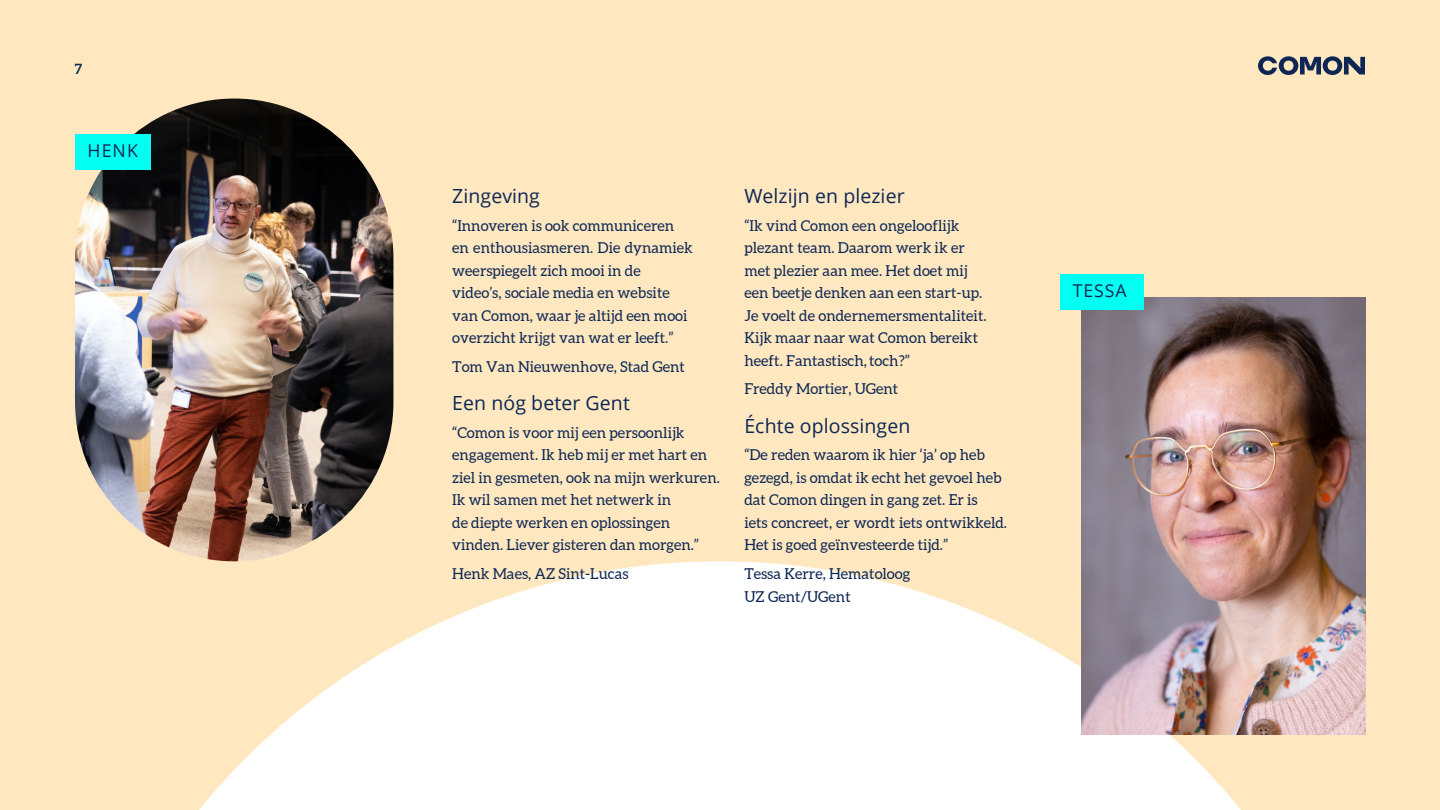
<style>
.page{position:relative;width:1440px;height:810px;background:#ffe8c0}
.page>*{position:absolute;margin:0;border:0;box-sizing:border-box;transform-origin:0 0}
.t1{font:19.5px "Open Sans";letter-spacing:.005em;color:#0d2654}
.t2{font:17.7px "Open Sans";letter-spacing:.05em;color:#0d2654}
.t3{font:15px/22.5px "Aleo";color:#0d2654}
.t4{font:700 13.95px "Aleo";color:#0d2654}
</style>
<div class="page">
<svg style="left:199px;top:561px;width:1042px;height:249px;fill:#fff"></svg>
<img style="left:75px;top:99px;width:318px;height:462px;border-radius:159px">
<img style="left:1082px;top:298px;width:283px;height:436px">
<div style="left:75px;top:135px;width:75px;height:35px;background:#03fff2"></div>
<div style="left:1060px;top:275px;width:84px;height:35px;background:#03fff2"></div>
<svg style="left:1258px;top:56px;width:107px;height:19px"></svg>
<p class="t4" style="left:75px;top:61px;width:9px">7</p>
<p class="t2" style="left:88px;top:138px;width:52px">HENK</p>
<h1 class="t1" style="left:452px;top:182px;width:89px">Zingeving</h1>
<p class="t3" style="left:452px;top:214px;width:224px">“Innoveren is ook communiceren</p>
<p class="t3" style="left:452px;top:237px;width:242px">en enthousiasmeren. Die dynamiek weerspiegelt zich mooi in de</p>
<p class="t3" style="left:452px;top:282px;width:237px">video’s, sociale media en website van Comon, waar je altijd een mooi overzicht krijgt van wat er leeft.”</p>
<p class="t3" style="left:452px;top:355px;width:234px">Tom Van Nieuwenhove, Stad Gent</p>
<h2 class="t1" style="left:452px;top:390px;width:179px">Een nóg beter Gent</h2>
<p class="t3" style="left:452px;top:421px;width:269px">“Comon is voor mij een persoonlijk engagement. Ik heb mij er met hart en ziel in gesmeten, ook na mijn werkuren.<br>Ik wil samen met het netwerk in</p>
<h1 class="t3" style="left:452px;top:511px;width:219px">de diepte werken en oplossingen</h1>
<p class="t3" style="left:452px;top:534px;width:248px">vinden. Liever gisteren dan morgen.”</p>
<h2 class="t3" style="left:452px;top:562px;width:178px">Henk Maes, AZ Sint-Lucas</h2>
<h2 class="t1" style="left:744px;top:182px;width:162px">Welzijn en plezier</h2>
<h2 class="t3" style="left:744px;top:214px;width:244px">“Ik vind Comon een ongelooflijk plezant team. Daarom werk ik er met plezier aan mee. Het doet mij een beetje denken aan een start-up.<br>Je voelt de ondernemersmentaliteit.<br>Kijk maar naar wat Comon bereikt heeft. Fantastisch,toch?”</h2>
<p class="t3" style="left:744px;top:378px;width:155px">Freddy Mortier, UGent</p>
<p class="t1" style="left:744px;top:412px;width:168px">Échte oplossingen</p>
<p class="t3" style="left:744px;top:444px;width:259px">“De reden waarom ik hier ‘ja’ op heb gezegd, is omdat ik echt het gevoel heb dat Comon dingen in gang zet. Er is</p>
<p class="t3" style="left:744px;top:511px;width:264px">iets concreet, er wordt iets ontwikkeld.<br>Het is goed geïnvesteerde tijd.”</p>
<p class="t3" style="left:744px;top:562px;width:168px">Tessa Kerre, Hematoloog</p>
<p class="t3" style="left:744px;top:585px;width:108px">UZ Gent/UGent</p>
<p class="t2" style="left:1073px;top:278px;width:55px">TESSA</p>
</div>
